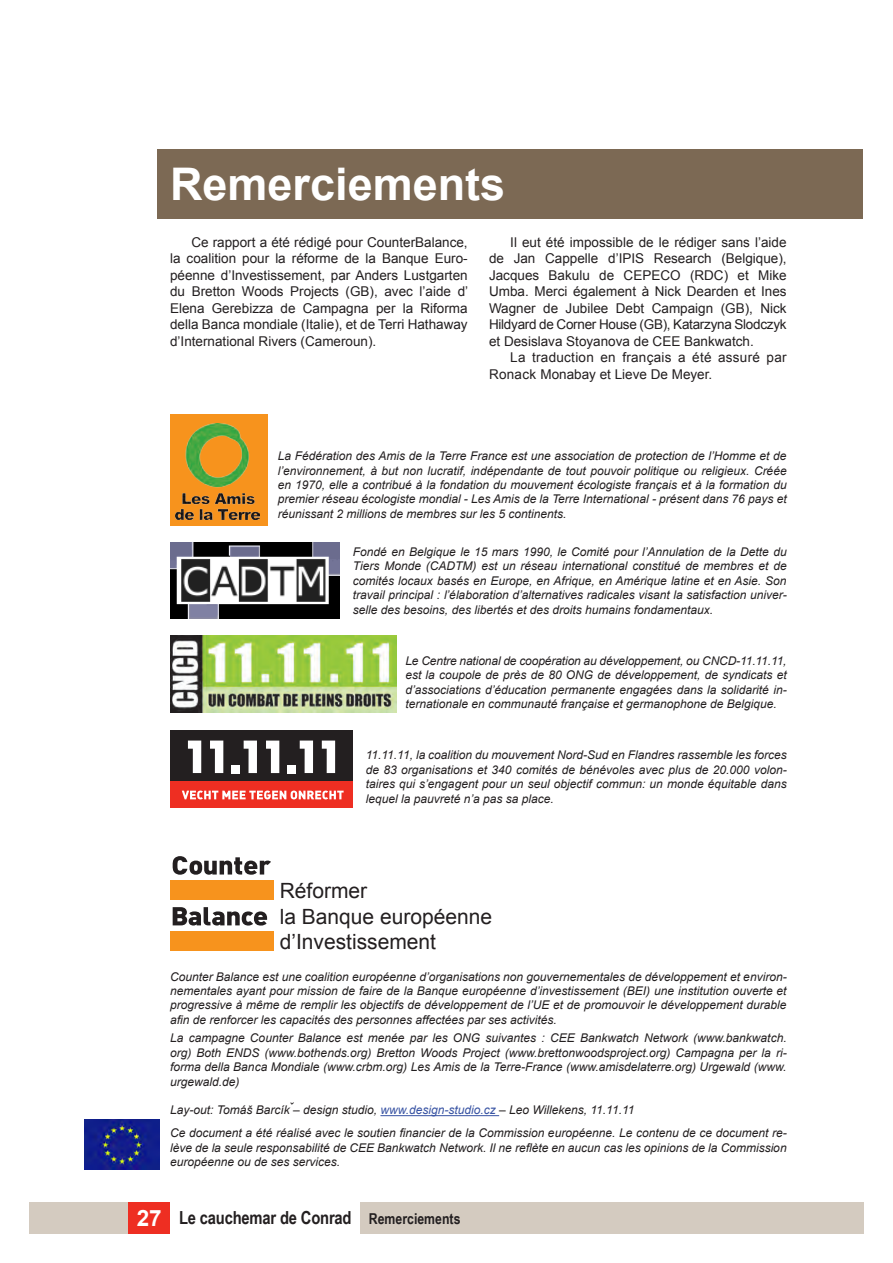
<style>
.page{position:relative;width:893px;height:1263px;background:#fff}
.page>*{position:absolute;margin:0;border:0;box-sizing:border-box;transform-origin:0 0}
.t1{font:700 45px "Arial";color:#fff}
.t2{font:21px "Arial";color:#231f20}
.t3{font:700 18px "Arial Narrow";letter-spacing:-.01em;color:#231f20}
.t4{font:700 15px "Arial Narrow";color:#231f20}
.Tekst_dossier{font:13.5px/16.5px "Arial";color:#231f20;text-align:justify}
.Tekst_dossier-2{font:13.5px/16.5px "Arial";letter-spacing:.02em;color:#231f20}
.Tekst_dossier-3{font:italic 12px/14.4px "Arial";color:#231f20;text-align:justify}
.Standaard{font:italic 12px/14.4px "Arial";color:#231f20;text-align:justify}
.s1{color:#3853a3}
.s2{font-family:"Arial";font-size:22.5px;color:#fff}
.s3{font-size:15px}
</style>
<div class="page">
<div style="left:30px;top:1202px;width:140px;height:31px;background:#d4cbc0"></div>
<div style="left:128px;top:1202px;width:42px;height:31px;background:#ee2e22"></div>
<div style="left:360px;top:1202px;width:503px;height:31px;background:#d4cbc0"></div>
<div style="left:157px;top:149px;width:706px;height:69px;background:#7c6954"></div>
<hr style="left:380px;top:1115px;width:119px;height:1px;background:#3853a3">
<div style="left:170px;top:880px;width:104px;height:20px;background:#f7931d"></div>
<div style="left:170px;top:931px;width:104px;height:20px;background:#f7931d"></div>
<svg style="left:173px;top:907px;width:94px;height:18px"></svg>
<svg style="left:173px;top:856px;width:98px;height:19px"></svg>
<div style="left:171px;top:731px;width:182px;height:77px;background:#231f20"></div>
<div style="left:171px;top:782px;width:182px;height:26px;background:#ee2e22"></div>
<svg style="left:182px;top:790px;width:162px;height:9px"></svg>
<svg style="left:188px;top:740px;width:13px;height:33px"></svg>
<div style="left:232px;top:765px;width:8px;height:8px;background:#fff"></div>
<div style="left:288px;top:765px;width:8px;height:8px;background:#fff"></div>
<svg style="left:210px;top:740px;width:13px;height:33px"></svg>
<svg style="left:244px;top:740px;width:13px;height:33px"></svg>
<svg style="left:266px;top:740px;width:13px;height:33px"></svg>
<svg style="left:300px;top:740px;width:13px;height:33px"></svg>
<svg style="left:322px;top:740px;width:13px;height:33px"></svg>
<img style="left:170px;top:542px;width:169px;height:77px">
<div style="left:170px;top:415px;width:98px;height:111px;background:#f7931d"></div>
<img style="left:176px;top:423px;width:84px;height:97px">
<img style="left:170px;top:635px;width:226px;height:78px">
<img style="left:84px;top:1119px;width:75px;height:51px">
<p class="t1" style="left:170px;top:159px;width:337px">Remerciements</p>
<p class="Tekst_dossier" style="left:170px;top:234px;width:300px;text-indent:21px">Ce rapport a été rédigé pour CounterBalance, la coalition pour la réforme de la Banque Euro&shy;péenne d’Investissement, par Anders Lustgarten du Bretton Woods Projects (GB), avec l’aide d’ Elena Gerebizza de Campagna per la Riforma della Banca mondiale (Italie), et de Terri Hathaway d’International Rivers (Cameroun).</p>
<p class="Tekst_dossier" style="left:489px;top:234px;width:299px;text-indent:21px">Il eut été impossible de le rédiger sans l’aide de Jan Cappelle d’IPIS Research (Belgique), Jacques Bakulu de CEPECO (RDC) et Mike Umba. Merci également à Nick Dearden et Ines Wagner de Jubilee Debt Campaign (GB), Nick Hildyard de Corner House (GB), Katarzyna Slodczyk et Desislava Stoyanova de CEE Bankwatch.</p>
<p class="Tekst_dossier-2" style="left:489px;top:349px;width:299px;text-indent:21px">La traduction en français a été assuré par<br>Ronack Monabay et Lieve De Meyer.</p>
<p class="Tekst_dossier-3" style="left:278px;top:449px;width:510px">La Fédération des Amis de la Terre France est une association de protection de l’Homme et de l’environnement, à but non lucratif, indépendante de tout pouvoir politique ou religieux. Créée en 1970, elle a contribué à la fondation du mouvement écologiste français et à la formation du premier réseau écologiste mondial - Les Amis de la Terre International - présent dans 76 pays et réunissant 2 millions de membres sur les 5 continents.</p>
<p class="Tekst_dossier-3" style="left:353px;top:544px;width:435px">Fondé en Belgique le 15 mars 1990, le Comité pour l’Annulation de la Dette du Tiers Monde (CADTM) est un réseau international constitué de membres et de comités locaux basés en Europe, en Afrique, en Amérique latine et en Asie. Son travail principal : l’élaboration d’alternatives radicales visant la satisfaction univer&shy;selle des besoins, des libertés et des droits humains fondamentaux.</p>
<p class="Tekst_dossier-3" style="left:405px;top:654px;width:383px">Le Centre national de coopération au développement, ou CNCD-11.11.11, est la coupole de près de 80 ONG de développement, de syndicats et d’associations d’éducation permanente engagées dans la solidarité in&shy;ternationale en communauté française et germanophone de Belgique.</p>
<p class="Tekst_dossier-3" style="left:366px;top:748px;width:422px">11.11.11, la coalition du mouvement Nord-Sud en Flandres rassemble les forces de 83 organisations et 340 comités de bénévoles avec plus de 20.000 volon&shy;taires qui s’engagent pour un seul objectif commun: un monde équitable dans lequel la pauvreté n’a pas sa place.</p>
<p class="t2" style="left:280px;top:879px;width:89px">Réformer</p>
<p class="t2" style="left:280px;top:904px;width:214px">la Banque européenne</p>
<p class="t2" style="left:280px;top:930px;width:158px">d’Investissement</p>
<p class="Tekst_dossier-3" style="left:170px;top:969px;width:618px">Counter Balance est une coalition européenne d’organisations non gouvernementales de développement et environ&shy;nementales ayant pour mission de faire de la Banque européenne d’investissement (BEI) une institution ouverte et progressive à même de remplir les objectifs de développement de l’UE et de promouvoir le développement durable afin de renforcer les capacités des personnes affectées par ses activités.</p>
<p class="Tekst_dossier-3" style="left:170px;top:1031px;width:618px">La campagne Counter Balance est menée par les ONG suivantes : CEE Bankwatch Network (www.bankwatch. org) Both ENDS (www.bothends.org) Bretton Woods Project (www.brettonwoodsproject.org) Campagna per la ri&shy;forma della Banca Mondiale (www.crbm.org) Les Amis de la Terre-France (www.amisdelaterre.org) Urgewald (www. urgewald.de)</p>
<p class="Standaard" style="left:170px;top:1103px;width:466px">Lay-out: Tomáš Barcík – design studio, <span class="s1">www.design-studio.cz</span> – Leo Willekens, 11.11.11</p>
<p class="Standaard" style="left:170px;top:1126px;width:618px">Ce document a été réalisé avec le soutien financier de la Commission européenne. Le contenu de ce document re&shy;lève de la seule responsabilité de CEE Bankwatch Network. Il ne reflète en aucun cas les opinions de la Commission européenne ou de ses services.</p>
<h3 class="t3" style="left:137px;top:1207px;width:284px"><span class="s2">27</span> Le cauchemar de Conrad <span class="s3">Inleiding</span></h3>
<p class="t4" style="left:369px;top:1209px;width:93px">Remerciements</p>
</div>
